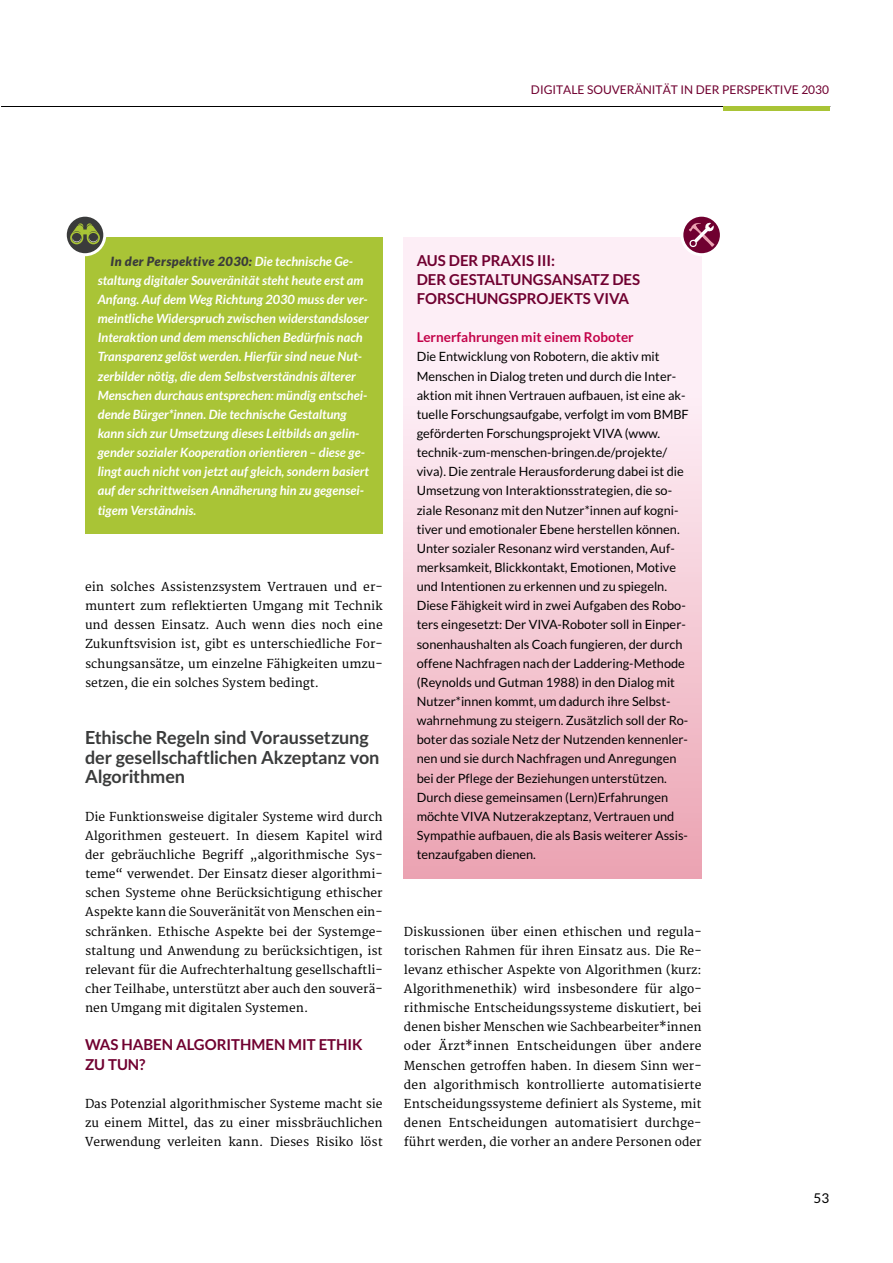
<style>
.page{position:relative;width:893px;height:1263px;background:#fff}
.page>*{position:absolute;margin:0;border:0;box-sizing:border-box;transform-origin:0 0}
.t1{font:700 18px/19.5px "Lato";letter-spacing:-.01em;color:#3a3b3b}
.t2{font:700 15px/19.2px "Lato";color:#700030}
.t3{font:700 13.5px "Lato";color:#c30249}
.t4{font:13.5px "Lato";color:#000}
.t5{font:12.75px/19.2px "Lato";color:#000}
.t6{font:italic 700 12.75px/19.2px "Lato";color:#fff}
.t7{font:12px/19.2px "Merriweather";color:#000;text-align:justify}
.t8{font:12px "Lato";color:#700030}
.s1{font-weight:900;color:#3a3b3b}
</style>
<div class="page">
<hr style="left:1px;top:106px;width:829px;height:1px;background:#000">
<div style="left:85px;top:237px;width:298px;height:297px;background:#a9c436"></div>
<div style="left:723px;top:106px;width:106px;height:5px;background:#a9c436"></div>
<div style="left:404px;top:237px;width:298px;height:641px;background:linear-gradient(to bottom,#fffcff,#eca8b6)"></div>
<svg style="left:682px;top:215px;width:39px;height:40px"></svg>
<div style="left:680px;top:214px;width:43px;height:42px;border:3px solid #fff;border-radius:50%"></div>
<svg style="left:689px;top:223px;width:25px;height:24px"></svg>
<svg style="left:65px;top:215px;width:40px;height:40px"></svg>
<div style="left:64px;top:214px;width:42px;height:42px;border:3px solid #fff;border-radius:50%"></div>
<svg style="left:70px;top:223px;width:30px;height:21px"></svg>
<p class="t8" style="left:531px;top:83px;width:41px">Digitale</p>
<p class="t8" style="left:587px;top:83px;width:16px">Souverä</p>
<p class="t8" style="left:643px;top:83px;width:62px">nität in der</p>
<p class="t8" style="left:722px;top:83px;width:16px">Perspek</p>
<p class="t8" style="left:773px;top:83px;width:14px">tive</p>
<p class="t8" style="left:801px;top:83px;width:29px">2030</p>
<p class="t6" style="left:98px;top:252px;width:273px;text-indent:13px"><span class="s1">In der Perspektive 2030:</span> Die technische Ge&shy;staltung digitaler Souveränität steht heute erst am Anfang. Auf dem Weg Richtung 2030 muss der ver&shy;meintliche Widerspruch zwischen widerstandsloser Interaktion und dem menschlichen Bedürfnis nach Transparenz gelöst werden. Hierfür sind neue Nut&shy;zerbilder nötig, die dem Selbstverständnis älterer Menschen durchaus entsprechen: mündig entschei&shy;dende Bürger*innen. Die technische Gestaltung kann sich zur Umsetzung dieses Leitbilds an gelin&shy;gender sozialer Kooperation orientieren – diese ge&shy;lingt auch nicht von jetzt auf gleich, sondern basiert auf der schrittweisen Annäherung hin zu gegensei&shy;tigem Verständnis.</p>
<p class="t7" style="left:85px;top:578px;width:299px">ein solches Assistenzsystem Vertrauen und er&shy;muntert zum reflektierten Umgang mit Technik und dessen Einsatz. Auch wenn dies noch eine Zukunftsvision ist, gibt es unterschiedliche For&shy;schungsansätze, um einzelne Fähigkeiten umzu&shy;setzen, die ein solches System bedingt.</p>
<h1 class="t1" style="left:85px;top:728px;width:296px">Ethische Regeln sind Voraussetzung der gesellschaftlichen Akzeptanz von<br>Algorithmen</h1>
<p class="t7" style="left:85px;top:807px;width:299px">Die Funktionsweise digitaler Systeme wird durch Algorithmen gesteuert. In diesem Kapitel wird der gebräuchliche Begriff „algorithmische Sys&shy;teme“ verwendet. Der Einsatz dieser algorithmi&shy;schen Systeme ohne Berücksichtigung ethischer Aspekte kann die Souveränität von Menschen ein&shy;schränken. Ethische Aspekte bei der Systemge&shy;staltung und Anwendung zu berücksichtigen, ist relevant für die Aufrechterhaltung gesellschaftli&shy;cher Teilhabe, unterstützt aber auch den souverä&shy;nen Umgang mit digitalen Systemen.</p>
<p class="t2" style="left:85px;top:1035px;width:279px">WAS HABEN ALGORITHMEN MIT ETHIK<br>ZU TUN?</p>
<p class="t7" style="left:85px;top:1094px;width:299px">Das Potenzial algorithmischer Systeme macht sie zu einem Mittel, das zu einer missbräuchlichen Verwendung verleiten kann. Dieses Risiko löst</p>
<p class="t2" style="left:417px;top:250px;width:225px">AUS DER PRAXIS III:<br>DER GESTALTUNGSANSATZ DES<br>FORSCHUNGSPROJEKTS VIVA</p>
<p class="t3" style="left:417px;top:330px;width:218px">Lernerfahrungen mit einem Roboter</p>
<p class="t5" style="left:417px;top:347px;width:274px">Die Entwicklung von Robotern, die aktiv mit Menschen in Dialog treten und durch die Inter&shy;aktion mit ihnen Vertrauen aufbauen, ist eine ak&shy;tuelle Forschungsaufgabe, verfolgt im vom BMBF geförderten Forschungsprojekt VIVA (www. technik-zum-menschen-bringen.de/projekte/ viva). Die zentrale Herausforderung dabei ist die Umsetzung von Interaktionsstrategien, die so&shy;ziale Resonanz mit den N utzer*innen auf kogni&shy;tiver und emotionaler Ebene herstellen können.<br>Unter sozialer Resonanz wird verstanden, Auf&shy;merksamkeit, Blickkontakt, Emotionen, Motive und Intentionen zu erkennen und zu spiegeln.<br>Diese Fähigkeit wird in zwei Aufgaben des Robo&shy;ters eingesetzt: Der VIVA-Roboter soll in Einper&shy;sonenhaushalten als Coach fungieren, der durch offene N achfragen nach der Laddering-Methode (Reynolds und Gutman 1988) in den Dialog mit<br>N utzer*innen kommt, um dadurch ihre Selbst&shy;wahrnehmung zu steigern. Zusätzlich soll der Ro&shy;boter das soziale Netz der N utzenden kennenler&shy;nen und sie durch N achfragen und Anregungen bei der Pflege der Beziehungen unterstützen.<br>Durch diese gemeinsamen (Lern)Erfahrungen möchte VIVA N utzerakzeptanz, Vertrauen und Sympathie aufbauen, die als Basis weiterer Assis&shy;tenzaufgaben dienen.</p>
<p class="t7" style="left:404px;top:922px;width:299px">Diskussionen über einen ethischen und regula&shy;torischen Rahmen für ihren Einsatz aus. Die Re&shy;levanz ethischer Aspekte von Algorithmen (kurz:<br>Algorithmenethik) wird insbesondere für algo&shy;rithmische Entscheidungssysteme diskutiert, bei denen bisher Menschen wie Sachbearbeiter*innen oder Ärzt*innen Entscheidungen über andere Menschen getroffen haben. In diesem Sinn wer&shy;den algorithmisch kontrollierte automatisierte Entscheidungssysteme definiert als Systeme, mit denen Entscheidungen automatisiert durchge&shy;führt werden, die vorher an andere Personen oder</p>
<p class="t4" style="left:813px;top:1191px;width:17px">53</p>
</div>
